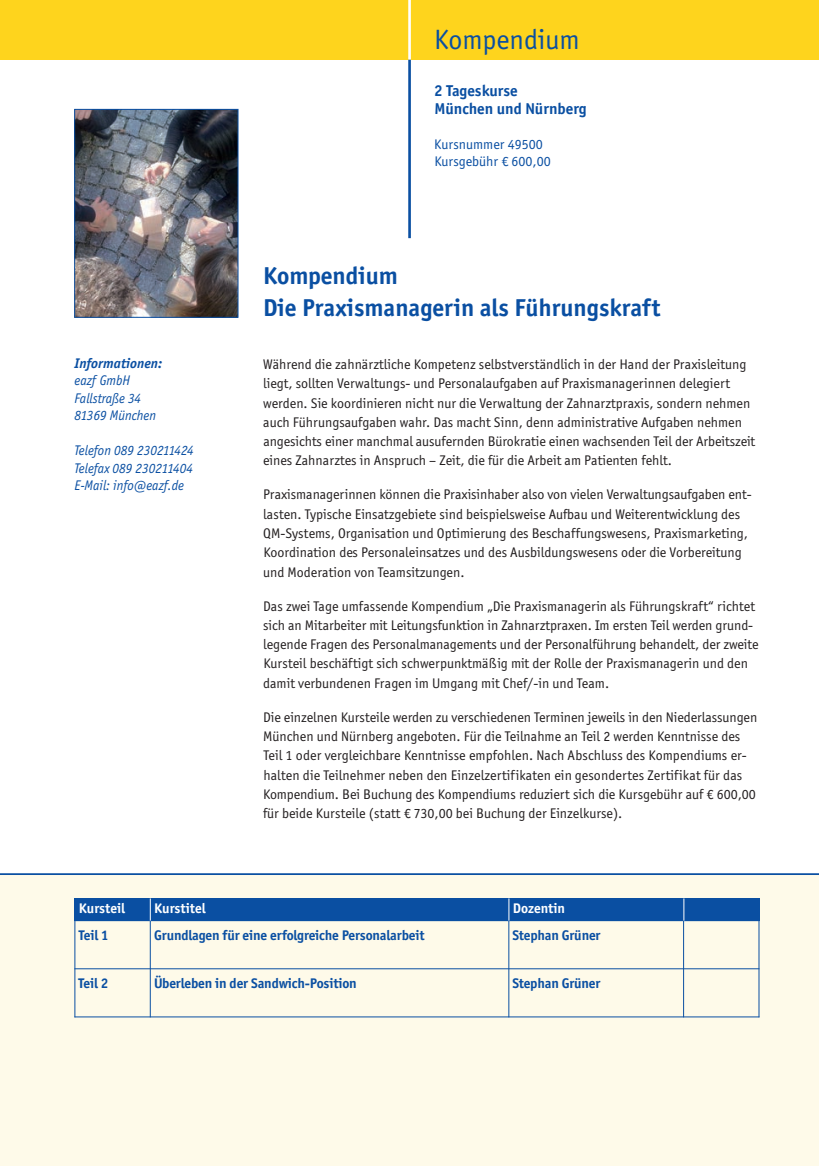
<style>
.page{position:relative;width:819px;height:1166px;background:#fff}
.page>*{position:absolute;margin:0;border:0;box-sizing:border-box;transform-origin:0 0}
.t1{font:28px "Officina San ITC";color:#0a4fa2}
.t2{font:700 24.5px/31.5px "Officina San ITC";color:#0a4fa2}
.t3{font:700 15.75px/17.5px "Officina San ITC";color:#0a4fa2}
.t4{font:14px/19.2px "Officina San ITC";color:#231f20}
.t5{font:700 14px "Officina San ITC";letter-spacing:-.01em;color:#0a4fa2}
.t6{font:italic 14px/17.5px "Officina San ITC";color:#0a4fa2;scale:.95 1}
.t7{font:14px/17.5px "Officina San ITC";color:#0a4fa2}
.t8{font:700 14px "Officina San ITC";color:#fff}
.t9{font:italic 700 14px "Officina San ITC";color:#0a4fa2}
</style>
<div class="page">
<div style="left:0;top:874px;width:818px;height:292px;background:#fefae9"></div>
<div style="left:0;top:0;width:819px;height:60px;background:#fed41d"></div>
<hr style="left:0;top:873px;width:819px;height:2px;background:#0a4fa2">
<hr style="left:818px;top:874px;width:1px;height:292px;background:#fefae9">
<hr style="left:408px;top:60px;width:3px;height:178px;background:#0a4fa2">
<hr style="left:408px;top:0;width:3px;height:60px;background:#fff">
<div style="left:74px;top:898px;width:76px;height:22px;background:#0a4fa2"></div>
<div style="left:150px;top:898px;width:359px;height:22px;background:#0a4fa2"></div>
<div style="left:509px;top:898px;width:174px;height:22px;background:#0a4fa2"></div>
<div style="left:683px;top:898px;width:76px;height:22px;background:#0a4fa2"></div>
<hr style="left:74px;top:898px;width:1px;height:119px;background:#0a4fa2">
<hr style="left:150px;top:898px;width:1px;height:119px;background:#0a4fa2">
<hr style="left:508px;top:898px;width:1px;height:119px;background:#0a4fa2">
<hr style="left:683px;top:898px;width:1px;height:119px;background:#0a4fa2">
<hr style="left:758px;top:898px;width:1px;height:119px;background:#0a4fa2">
<hr style="left:74px;top:920px;width:685px;height:1px;background:#0a4fa2">
<hr style="left:74px;top:968px;width:685px;height:1px;background:#0a4fa2">
<hr style="left:74px;top:1016px;width:685px;height:1px;background:#0a4fa2">
<svg style="left:150px;top:898px;width:1px;height:22px"></svg>
<svg style="left:508px;top:898px;width:1px;height:22px"></svg>
<svg style="left:683px;top:898px;width:1px;height:22px"></svg>
<img style="left:76px;top:111px;width:160px;height:204px">
<div style="left:74px;top:109px;width:164px;height:208px;border:1px solid #0a4fa2"></div>
<h1 class="t1" style="left:434px;top:23px;width:147px">Kompendium</h1>
<p class="t9" style="left:74px;top:358px;width:89px">Informationen:</p>
<p class="t6" style="left:74px;top:372px;width:87px">eazf GmbH<br>Fallstraße 34<br>81369 München</p>
<p class="t6" style="left:74px;top:442px;width:127px;text-align:justify">Telefon 089 230211424<br>Telefax 089 230211404<br>E-Mail: info@eazf.de</p>
<p class="t3" style="left:434px;top:82px;width:154px">2 Tageskurse<br>München und Nürnberg</p>
<p class="t7" style="left:434px;top:135px;width:118px">Kursnummer 49500<br>Kursgebühr € 600,00</p>
<h2 class="t2" style="left:263px;top:260px;width:399px">Kompendium<br>Die Praxismanagerin als Führungskraft</h2>
<p class="t4" style="left:263px;top:355px;width:493px">Während die zahnärztliche Kompetenz selbstverständlich in der Hand der Praxisleitung liegt, sollten Verwaltungs- und Personalaufgaben auf Praxismanagerinnen delegiert werden. Sie koordinieren nicht nur die Verwaltung der Zahnarztpraxis, sondern nehmen auch Führungsaufgaben wahr. Das macht Sinn, denn administrative Aufgaben nehmen angesichts einer manchmal ausufernden Bürokratie einen wachsenden Teil der Arbeitszeit eines Zahnarztes in Anspruch – Zeit, die für die Arbeit am Patienten fehlt.</p>
<p class="t4" style="left:263px;top:485px;width:490px">Praxismanagerinnen können die Praxisinhaber also von vielen Verwaltungsaufgaben ent&shy;lasten. Typische Einsatzgebiete sind beispielsweise Aufbau und Weiterentwicklung des QM-Systems, Organisation und Optimierung des Beschaffungswesens, Praxismarketing, Koordination des Personaleinsatzes und des Ausbildungswesens oder die Vorbereitung und Moderation von Teamsitzungen.</p>
<p class="t4" style="left:263px;top:596px;width:497px">Das zwei Tage umfassende Kompendium „Die Praxismanagerin als Führungskraft“ richtet sich an Mitarbeiter mit Leitungsfunktion in Zahnarztpraxen. Im ersten Teil werden grund&shy;legende Fragen des Personalmanagements und der Personalführung behandelt, der zweite Kursteil beschäftigt sich schwerpunktmäßig mit der Rolle der Praxismanagerin und den damit verbundenen Fragen im Umgang mit Chef/-in und Team.</p>
<p class="t4" style="left:263px;top:707px;width:495px">Die einzelnen Kursteile werden zu verschiedenen Terminen jeweils in den Niederlassungen München und Nürnberg angeboten. Für die Teilnahme an Teil 2 werden Kenntnisse des Teil 1 oder vergleichbare Kenntnisse empfohlen. Nach Abschluss des Kompendiums er&shy;halten die Teilnehmer neben den Einzelzertifikaten ein gesondertes Zertifikat für das Kompendium. Bei Buchung des Kompendiums reduziert sich die Kursgebühr auf € 600,00 für beide Kursteile (statt € 730,00 bei Buchung der Einzelkurse).</p>
<p class="t8" style="left:79px;top:900px;width:48px">Kursteil</p>
<p class="t8" style="left:154px;top:900px;width:53px">Kurstitel</p>
<p class="t8" style="left:512px;top:900px;width:54px">Dozentin</p>
<p class="t5" style="left:79px;top:926px;width:31px">Teil 1</p>
<p class="t5" style="left:154px;top:926px;width:272px">Grundlagen für eine erfolgreiche Personalarbeit</p>
<p class="t5" style="left:512px;top:926px;width:89px">Stephan Grüner</p>
<p class="t5" style="left:79px;top:975px;width:31px">Teil 2</p>
<p class="t5" style="left:154px;top:975px;width:204px">Überleben in der Sandwich-Position</p>
<p class="t5" style="left:512px;top:975px;width:89px">Stephan Grüner</p>
</div>
